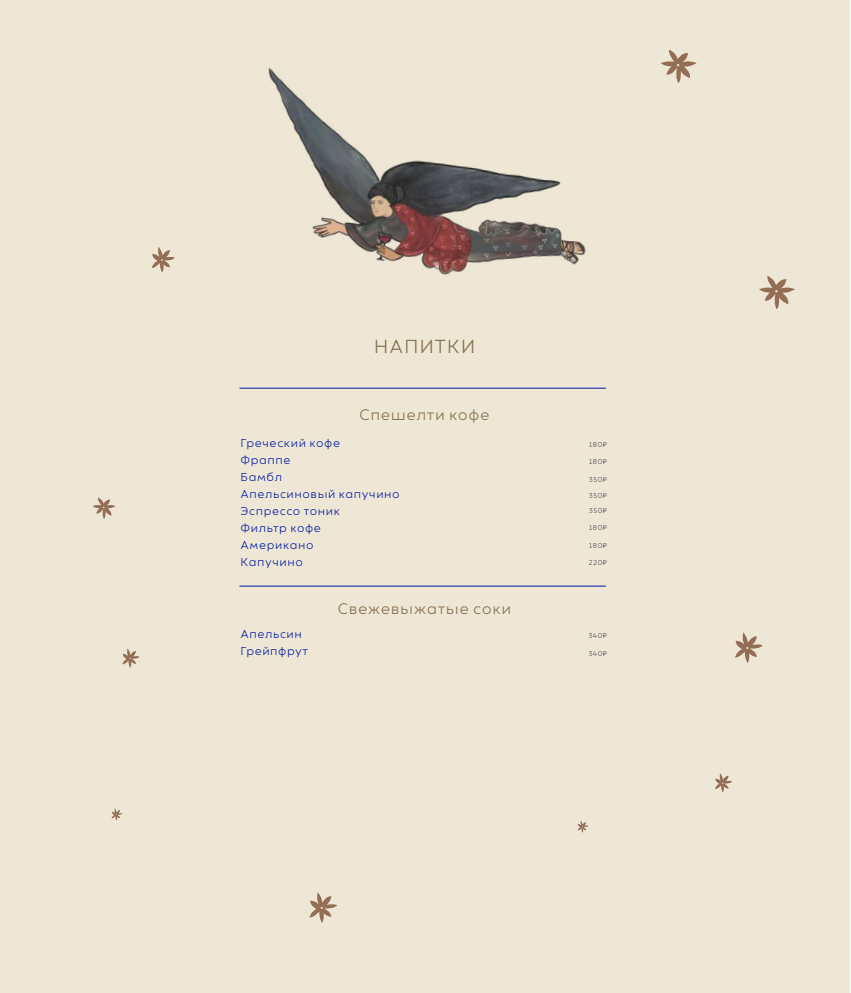
<style>
.page{position:relative;width:851px;height:993px;background:#fff}
.page>*{position:absolute;margin:0;border:0;box-sizing:border-box;transform-origin:0 0}
.t1{font:18.75px "Bion";letter-spacing:-.005em;color:#866d4a}
.t2{font:15px "Bion";letter-spacing:-.005em;color:#866d4a}
.t3{font:11.38px/17.1px "Bion";letter-spacing:-.005em;color:#00199f}
.t4{font:7px/15px "Bion";letter-spacing:-.005em;color:#454a4e}
.s1{font-family:"Steppe";color:#454b4e}
</style>
<div class="page">
<div style="left:1px;top:0;width:849px;height:992px;background:#eee7d6"></div>
<svg style="left:122px;top:648px;width:17px;height:19px"></svg>
<svg style="left:735px;top:632px;width:27px;height:31px"></svg>
<svg style="left:309px;top:892px;width:28px;height:30px"></svg>
<svg style="left:93px;top:497px;width:23px;height:21px"></svg>
<svg style="left:759px;top:276px;width:35px;height:33px"></svg>
<svg style="left:111px;top:808px;width:11px;height:12px"></svg>
<svg style="left:715px;top:773px;width:17px;height:19px"></svg>
<svg style="left:577px;top:821px;width:11px;height:11px"></svg>
<svg style="left:152px;top:247px;width:23px;height:25px"></svg>
<svg style="left:661px;top:50px;width:35px;height:33px"></svg>
<hr style="left:240px;top:388px;width:365px;height:1px;background:#00199f">
<hr style="left:240px;top:585px;width:365px;height:1px;background:#00199f">
<img style="left:268px;top:68px;width:318px;height:207px">
<h1 class="t1" style="left:373px;top:336px;width:104px">НАПИТКИ</h1>
<h2 class="t2" style="left:359px;top:406px;width:133px">Спешелти кофе</h2>
<p class="t3" style="left:240px;top:434px;width:161px">Греческий кофе<br>Фраппе<br>Бамбл<br>Апельсиновый капучино<br>Эспрессо тоник<br>Фильтр кофе<br>Американо<br>Капучино</p>
<p class="t4" style="left:588px;top:436px;width:20px">180<span class="s1">₽</span></p>
<p class="t4" style="left:588px;top:454px;width:20px">180<span class="s1">₽</span></p>
<p class="t4" style="left:588px;top:471px;width:20px">350<span class="s1">₽</span></p>
<p class="t4" style="left:588px;top:488px;width:20px">350<span class="s1">₽<br></span>350<span class="s1">₽</span></p>
<p class="t4" style="left:588px;top:520px;width:20px">180<span class="s1">₽</span></p>
<p class="t4" style="left:588px;top:538px;width:20px">180<span class="s1">₽</span></p>
<p class="t4" style="left:588px;top:555px;width:20px">220<span class="s1">₽</span></p>
<h2 class="t2" style="left:337px;top:600px;width:176px">Свежевыжатые соки</h2>
<p class="t3" style="left:240px;top:626px;width:70px">Апельсин<br>Грейпфрут</p>
<p class="t4" style="left:588px;top:628px;width:20px">340<span class="s1">₽</span></p>
<p class="t4" style="left:588px;top:645px;width:20px">340<span class="s1">₽</span></p>
</div>
